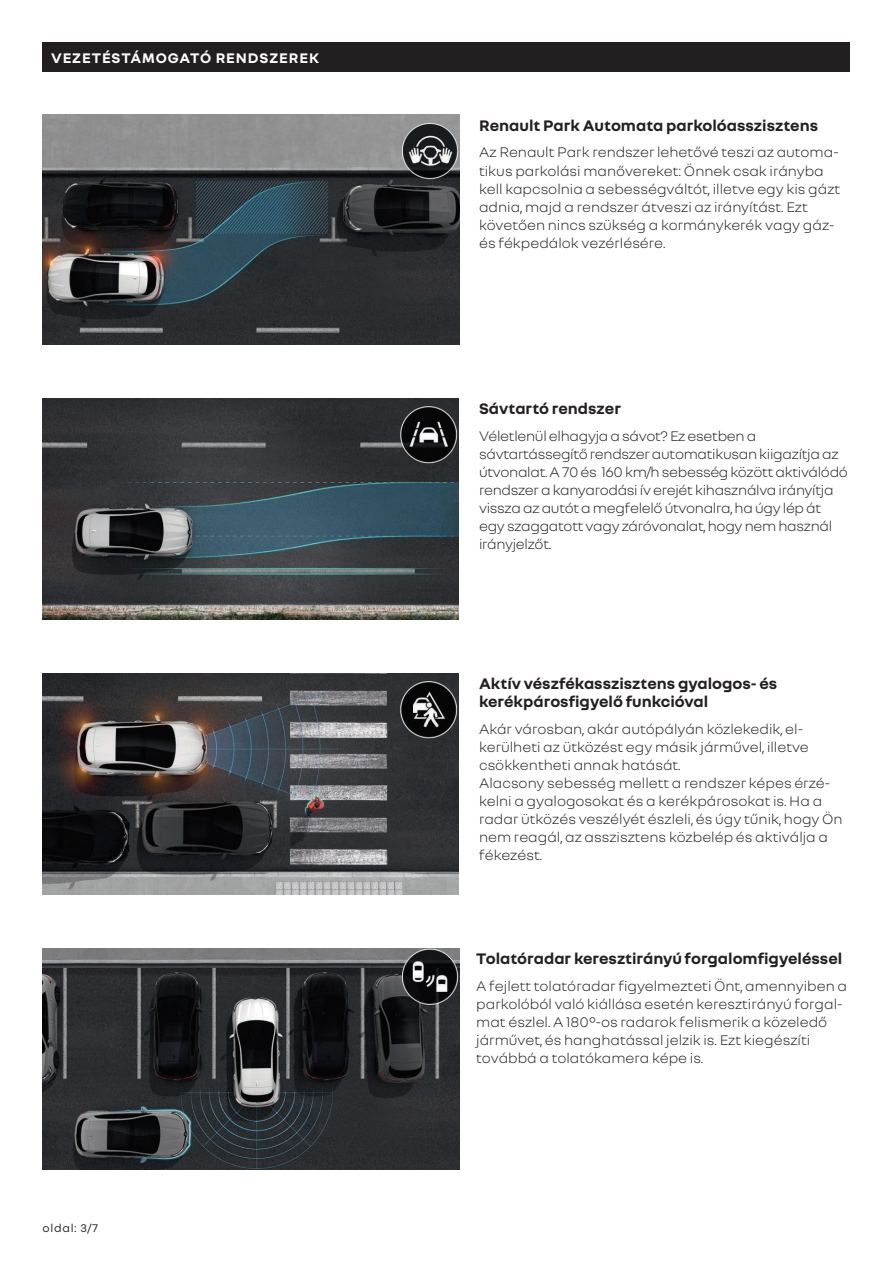
<style>
.page{position:relative;width:893px;height:1263px;background:#fff}
.page>*{position:absolute;margin:0;border:0;box-sizing:border-box;transform-origin:0 0}
.t1{font:700 16.5px/18px "Nouvel R";color:#231f20}
.t2{font:300 15px/18px "Nouvel R";color:#231f20}
.t3{font:300 15px/18px "Nouvel R";letter-spacing:-.02em;color:#231f20}
.titulek{font:700 15px "Nouvel R";letter-spacing:.06em;color:#fff}
.t4{font:12px "Nouvel R";letter-spacing:.06em;color:#231f20}
</style>
<div class="page">
<div style="left:43px;top:43px;width:807px;height:29px;background:#231f20"></div>
<img style="left:43px;top:398px;width:416px;height:221px">
<img style="left:43px;top:115px;width:416px;height:229px">
<img style="left:43px;top:673px;width:416px;height:221px">
<img style="left:43px;top:948px;width:416px;height:221px">
<p class="titulek" style="left:51px;top:48px;width:270px">VEZETÉSTÁMOGATÓ RENDSZEREK</p>
<p class="t4" style="left:43px;top:1220px;width:57px">oldal: 3/7</p>
<p class="t1" style="left:479px;top:116px;width:341px">Renault Park Automata parkolóasszisztens</p>
<p class="t2" style="left:479px;top:143px;width:363px">Az Renault Park rendszer lehetővé teszi az automa&shy;tikus parkolási manővereket: Önnek csak irányba kell kapcsolnia a sebességváltót, illetve egy kis gázt adnia, majd a rendszer átveszi az irányítást. Ezt követően nincs szükség a kormánykerék vagy gáz&shy;és fékpedálok vezérlésére.</p>
<p class="t1" style="left:479px;top:399px;width:143px">Sávtartó rendszer</p>
<p class="t3" style="left:479px;top:426px;width:370px">Véletlenül elhagyja a sávot? Ez esetben a sávtartássegítő rendszer automatikusan kiigazítja az útvonalat. A 70 és 160 km/h sebesség között aktiválódó rendszer a kanyarodási ív erejét kihasználva irányítja vissza az autót a megfelelő útvonalra, ha úgy lép át egy szaggatott vagy záróvonalat, hogy nem használ irányjelzőt.</p>
<p class="t1" style="left:479px;top:674px;width:300px">Aktív vészfékasszisztens gyalogos- és kerékpárosfigyelő funkcióval</p>
<p class="t2" style="left:479px;top:719px;width:331px">Akár városban, akár autópályán közlekedik, el&shy;kerülheti az ütközést egy másik járművel, illetve csökkentheti annak hatását.</p>
<p class="t2" style="left:479px;top:773px;width:365px">Alacsony sebesség mellett a rendszer képes érzé&shy;kelni a gyalogosokat és a kerékpárosokat is. Ha a radar ütközés veszélyét észleli, és úgy tűnik, hogy Ön nem reagál, az asszisztens közbelép és aktiválja a fékezést.</p>
<p class="t1" style="left:476px;top:949px;width:368px">Tolatóradar keresztirányú forgalomfigyeléssel</p>
<p class="t2" style="left:476px;top:976px;width:372px">A fejlett tolatóradar figyelmezteti Önt, amennyiben a parkolóból való kiállása esetén keresztirányú forgal&shy;mat észlel. A 180°-os radarok felismerik a közeledő járművet, és hanghatással jelzik is. Ezt kiegészíti továbbá a tolatókamera képe is.</p>
</div>
